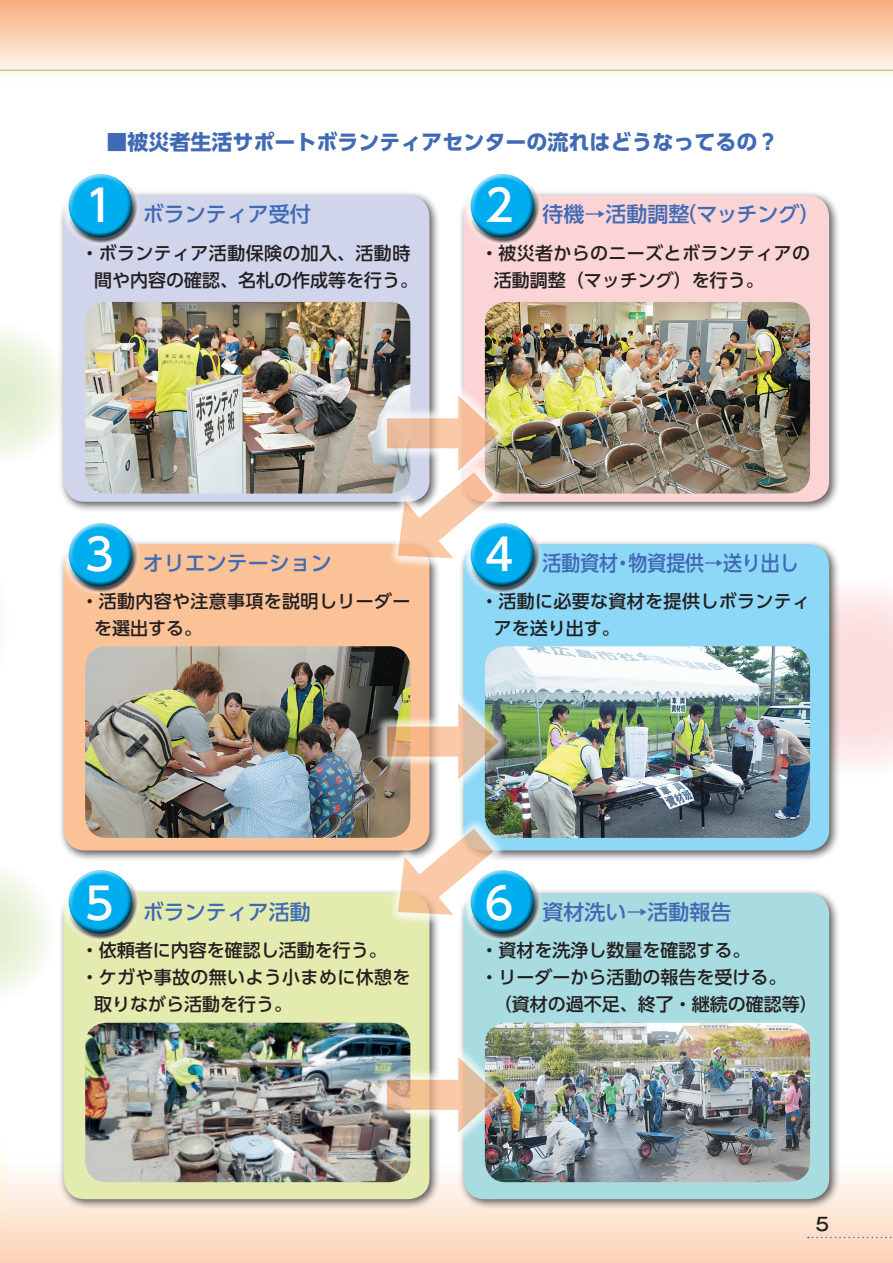
<style>
.page{position:relative;width:893px;height:1263px;background:#fff}
.page>*{position:absolute;margin:0;border:0;box-sizing:border-box;transform-origin:0 0}
.t1{font:500 21px "UD Shin Go Pro";color:#406ab4}
.t2{font:700 21px "UD Shin Go Pro";color:#406ab4}
.t3{font:500 21px "UD Shin Go Pro";color:#406ab4;scale:.9 1}
.t4{font:500 18px/27px "UD Shin Go Pro";color:#231f20}
.t5{font:500 18px/27px "UD Shin Go Pro";letter-spacing:.02em;color:#231f20}
.t6{font:500 18px "Gothic MB101 Pro";color:#231f20}
.s1{font-size:43.5px;color:#fff}
</style>
<div class="page">
<div style="left:0;top:0;width:893px;height:85px;background:linear-gradient(to bottom,#f9ad7c,#fff)"></div>
<div style="left:0;top:1157px;width:893px;height:106px;background:linear-gradient(to bottom,#feffff,#fcd3b4)"></div>
<svg style="left:808px;top:1237px;width:85px;height:1px"></svg>
<hr style="left:0;top:70px;width:893px;height:1px;background:#8bc63e">
<svg style="left:841px;top:589px;width:52px;height:178px;background:#fce2e3"></svg>
<svg style="left:0;top:330px;width:59px;height:128px"></svg>
<svg style="left:0;top:871px;width:50px;height:124px"></svg>
<svg style="left:0;top:1146px;width:9px;height:117px"></svg>
<div style="left:59px;top:190px;width:382px;height:323px;background:#231f20;opacity:.75"></div>
<div style="left:64px;top:196px;width:365px;height:306px;background:#d1d5eb;border-radius:21px"></div>
<div style="left:59px;top:539px;width:382px;height:322px;background:#231f20;opacity:.75"></div>
<div style="left:64px;top:544px;width:365px;height:306px;background:#fbc197;border-radius:21px"></div>
<div style="left:59px;top:888px;width:382px;height:322px;background:#231f20;opacity:.75"></div>
<div style="left:64px;top:893px;width:365px;height:306px;background:#e3ecae;border-radius:21px"></div>
<div style="left:458px;top:190px;width:383px;height:323px;background:#231f20;opacity:.75"></div>
<div style="left:463px;top:196px;width:366px;height:306px;background:#fbd4d5;border-radius:21px"></div>
<div style="left:458px;top:539px;width:383px;height:322px;background:#231f20;opacity:.75"></div>
<div style="left:463px;top:544px;width:366px;height:306px;background:#8dd7f7;border-radius:21px"></div>
<div style="left:458px;top:888px;width:383px;height:322px;background:#231f20;opacity:.75"></div>
<div style="left:463px;top:893px;width:366px;height:306px;background:#a9dce0;border-radius:21px"></div>
<img style="left:85px;top:302px;width:325px;height:192px">
<img style="left:85px;top:646px;width:325px;height:192px">
<img style="left:85px;top:1023px;width:325px;height:159px">
<img style="left:485px;top:302px;width:325px;height:192px">
<img style="left:485px;top:646px;width:325px;height:192px">
<img style="left:485px;top:1023px;width:325px;height:159px">
<svg style="left:375px;top:384px;width:135px;height:11px"></svg>
<svg style="left:357px;top:395px;width:169px;height:206px"></svg>
<svg style="left:357px;top:794px;width:169px;height:163px"></svg>
<img style="left:375px;top:692px;width:135px;height:99px">
<svg style="left:387px;top:727px;width:71px;height:30px"></svg>
<svg style="left:458px;top:704px;width:41px;height:75px;background:#b8b6a8"></svg>
<img style="left:375px;top:1045px;width:135px;height:99px">
<svg style="left:387px;top:1080px;width:71px;height:30px;background:#ebbb94"></svg>
<img style="left:458px;top:1057px;width:41px;height:75px">
<div style="left:59px;top:164px;width:83px;height:84px;background:#fff;opacity:.75"></div>
<div style="left:64px;top:169px;width:68px;height:55px;background:#fff;opacity:.75"></div>
<div style="left:68px;top:184px;width:70px;height:60px;background:#231f20;opacity:.75"></div>
<div style="left:59px;top:513px;width:83px;height:84px;background:#fff;opacity:.75"></div>
<div style="left:64px;top:518px;width:68px;height:55px;background:#fff;opacity:.75"></div>
<div style="left:68px;top:533px;width:70px;height:60px;background:#231f20;opacity:.75"></div>
<div style="left:59px;top:860px;width:83px;height:84px;background:#fff;opacity:.75"></div>
<div style="left:64px;top:865px;width:68px;height:55px;background:#fff;opacity:.75"></div>
<div style="left:68px;top:880px;width:70px;height:60px;background:#231f20;opacity:.75"></div>
<div style="left:461px;top:164px;width:83px;height:84px;background:#fff;opacity:.75"></div>
<div style="left:466px;top:169px;width:68px;height:55px;background:#fff;opacity:.75"></div>
<div style="left:470px;top:184px;width:70px;height:60px;background:#231f20;opacity:.75"></div>
<div style="left:461px;top:513px;width:83px;height:84px;background:#fff;opacity:.75"></div>
<div style="left:466px;top:518px;width:68px;height:55px;background:#fff;opacity:.75"></div>
<div style="left:470px;top:533px;width:70px;height:60px;background:#231f20;opacity:.75"></div>
<div style="left:461px;top:860px;width:83px;height:84px;background:#fff;opacity:.75"></div>
<div style="left:466px;top:865px;width:68px;height:55px;background:#fff;opacity:.75"></div>
<div style="left:470px;top:880px;width:70px;height:60px;background:#231f20;opacity:.75"></div>
<p class="t2" style="left:106px;top:125px;width:674px">■被災者生活サポートボランティアセンターの流れはどうなってるの？</p>
<p class="t1" style="left:85px;top:197px;width:227px"><span class="s1">1</span> ボランティア受付</p>
<p class="t4" style="left:94px;top:239px;width:326px;text-indent:-14px">・ボランティア活動保険の加入、活動時間や内容の確認、名札の作成等を行う。</p>
<p class="t1" style="left:485px;top:197px;width:337px"><span class="s1">2</span> 待機→活動調整（マッチング）</p>
<p class="t5" style="left:494px;top:239px;width:318px;text-indent:-14px">・被災者からのニーズとボランティアの活動調整（マッチング）を行う。</p>
<p class="t1" style="left:85px;top:546px;width:248px"><span class="s1">3</span> オリエンテーション</p>
<p class="t5" style="left:94px;top:588px;width:318px;text-indent:-14px">・活動内容や注意事項を説明しリーダーを選出する。</p>
<p class="t3" style="left:485px;top:546px;width:350px"><span class="s1">4</span> 活動資材・物資提供→送り出し</p>
<p class="t5" style="left:494px;top:588px;width:318px;text-indent:-14px">・活動に必要な資材を提供しボランティアを送り出す。</p>
<p class="t1" style="left:85px;top:894px;width:227px"><span class="s1">5</span> ボランティア活動</p>
<p class="t4" style="left:81px;top:936px;width:308px">・依頼者に内容を確認し活動を行う。</p>
<p class="t5" style="left:81px;top:963px;width:331px">・ケガや事故の無いよう小まめに休憩を</p>
<p class="t4" style="left:94px;top:990px;width:199px">取りながら活動を行う。</p>
<p class="t1" style="left:485px;top:894px;width:248px"><span class="s1">6</span> 資材洗い→活動報告</p>
<p class="t4" style="left:480px;top:936px;width:339px">・資材を洗浄し数量を確認する。<br>・リーダーから活動の報告を受ける。<br>　（資材の過不足、終了・継続の確認等）</p>
<p class="t6" style="left:815px;top:1209px;width:15px">5</p>
</div>
